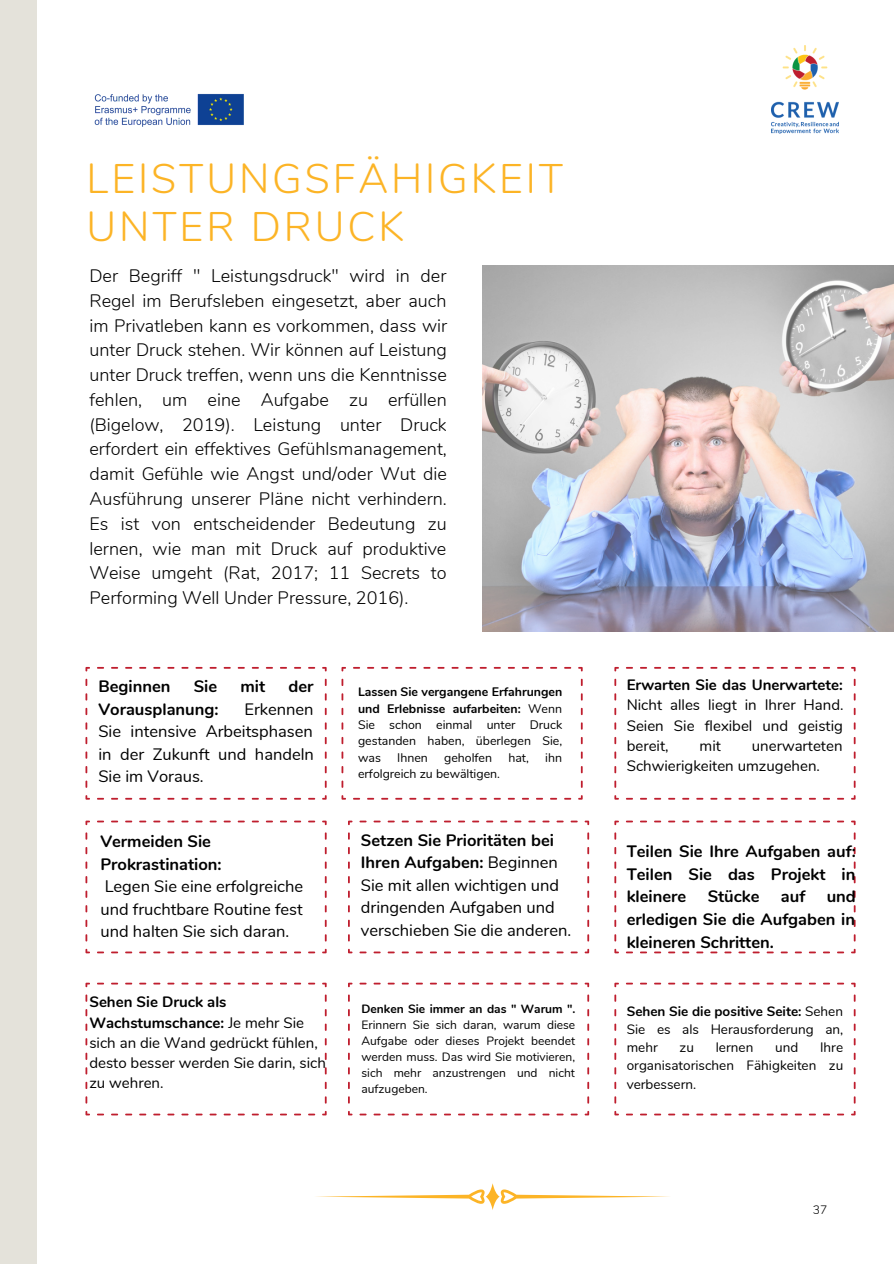
<style>
.page{position:relative;width:894px;height:1264px;background:#fff}
.page>*{position:absolute;margin:0;border:0;box-sizing:border-box;transform-origin:0 0}
.t1{font:300 41.25px/47.2px "Nunito";letter-spacing:.07em;color:#fcb426}
.t2{font:300 18px/24.8px "Nunito";color:#000;text-align:justify}
.t3{font:16.5px/22.5px "Nunito";color:#000;text-align:justify}
.t4{font:700 16.5px/22.5px "Nunito";color:#000;text-align:justify}
.t5{font:15px/20.2px "Nunito";color:#000}
.t6{font:700 15px "Nunito";color:#000}
.t7{font:13.5px/18px "Nunito";color:#000;text-align:justify}
.t8{font:12.3px/16.4px "Nunito";color:#000;text-align:justify}
.t9{font:300 12.15px "Nunito";color:#000}
.t10{font:12px/16px "Nunito";color:#000;text-align:justify}
.t11{font:700 12px "Nunito";color:#000}
.s1{font-weight:700}
</style>
<div class="page">
<img style="left:482px;top:266px;width:411px;height:366px">
<img style="left:771px;top:45px;width:67px;height:88px">
<div style="left:0;top:0;width:37px;height:1263px;background:#e4e2da"></div>
<img style="left:94px;top:93px;width:150px;height:34px">
<svg style="left:85px;top:667px;width:241px;height:132px"></svg>
<svg style="left:341px;top:667px;width:241px;height:132px"></svg>
<svg style="left:614px;top:667px;width:241px;height:132px"></svg>
<svg style="left:85px;top:820px;width:241px;height:133px"></svg>
<svg style="left:348px;top:820px;width:241px;height:133px"></svg>
<svg style="left:614px;top:820px;width:241px;height:133px"></svg>
<svg style="left:85px;top:982px;width:241px;height:133px"></svg>
<svg style="left:348px;top:982px;width:241px;height:133px"></svg>
<svg style="left:614px;top:982px;width:241px;height:133px"></svg>
<svg style="left:316px;top:1183px;width:354px;height:26px"></svg>
<h1 class="t1" style="left:86px;top:156px;width:478px">LEISTUNGSFÄHIGKEIT<br>UNTER DRUCK</h1>
<p class="t2" style="left:89px;top:264px;width:359px">Der Begriff " Leistungsdruck" wird in der Regel im Berufsleben eingesetzt, aber auch im Privatleben kann es vorkommen, dass wir unter Druck stehen. Wir können auf Leistung unter Druck treffen, wenn uns die Kenntnisse fehlen, um eine Aufgabe zu erfüllen (Bigelow, 2019). Leistung unter Druck erfordert ein effektives Gefühlsmanagement, damit Gefühle wie Angst und/oder Wut die Ausführung unserer Pläne nicht verhindern.<br>Es ist von entscheidender Bedeutung zu lernen, wie man mit Druck auf produktive Weise umgeht (Rat, 2017; 11 Secrets to Performing Well Under Pressure, 2016).</p>
<p class="t4" style="left:98px;top:675px;width:73px">Beginnen</p>
<p class="t4" style="left:194px;top:675px;width:25px">Sie</p>
<p class="t4" style="left:240px;top:675px;width:26px">mit</p>
<p class="t4" style="left:288px;top:675px;width:27px">der</p>
<p class="t4" style="left:98px;top:698px;width:122px">Vorausplanung:</p>
<p class="t3" style="left:98px;top:698px;width:217px;text-indent:146px">Erkennen Sie intensive Arbeitsphasen in der Zukunft und handeln Sie im Voraus.</p>
<p class="t8" style="left:358px;top:684px;width:206px"><span class="s1">Lassen Sie vergangene Erfahrungen und Erlebnisse aufarbeiten:</span> Wenn Sie schon einmal unter Druck gestanden haben, überlegen Sie, was</p>
<p class="t8" style="left:397px;top:749px;width:32px">Ihnen</p>
<p class="t8" style="left:444px;top:749px;width:49px">geholfen</p>
<p class="t8" style="left:508px;top:749px;width:22px">hat,</p>
<p class="t8" style="left:545px;top:749px;width:18px">ihn</p>
<p class="t8" style="left:358px;top:766px;width:143px">erfolgreich zu bewältigen.</p>
<p class="t6" style="left:626px;top:675px;width:217px">Erwarten Sie das Unerwartete:</p>
<p class="t5" style="left:626px;top:695px;width:218px;text-align:justify">Nicht alles liegt in Ihrer Hand.<br>Seien Sie flexibel und geistig bereit,</p>
<p class="t5" style="left:699px;top:735px;width:23px">mit</p>
<p class="t5" style="left:626px;top:735px;width:217px;text-indent:125px">unerwarteten<br>Schwierigkeiten umzugehen.</p>
<p class="t4" style="left:100px;top:830px;width:123px">Vermeiden Sie<br>Prokrastination:</p>
<p class="t3" style="left:100px;top:875px;width:204px">Legen Sie eine erfolgreiche und fruchtbare Routine fest und halten Sie sich daran.</p>
<p class="t3" style="left:361px;top:829px;width:212px;text-align:left"><span class="s1">Setzen Sie Prioritäten bei<br>Ihren Aufgaben:</span> Beginnen<br>Sie mit allen wichtigen und dringenden Aufgaben und verschieben Sie die anderen.</p>
<p class="t4" style="left:626px;top:840px;width:230px">Teilen Sie Ihre Aufgaben auf:<br>Teilen Sie das Projekt in kleinere</p>
<p class="t4" style="left:707px;top:885px;width:53px">Stücke</p>
<p class="t4" style="left:780px;top:885px;width:26px">auf</p>
<p class="t4" style="left:626px;top:885px;width:230px;text-indent:200px">und erledigen Sie die Aufgaben in kleineren Schritten.</p>
<p class="t5" style="left:89px;top:992px;width:238px"><span class="s1">Sehen Sie Druck als<br>Wachstumschance:</span> Je mehr Sie sich an die Wand gedrückt fühlen, desto besser werden Sie darin, sich zu wehren.</p>
<p class="t11" style="left:361px;top:1000px;width:215px">Denken Sie immer an das " Warum ".</p>
<p class="t10" style="left:361px;top:1016px;width:215px">Erinnern Sie sich daran, warum diese Aufgabe oder dieses Projekt beendet werden muss. Das wird Sie motivieren, sich mehr anzustrengen und nicht aufzugeben.</p>
<p class="t7" style="left:626px;top:1002px;width:218px"><span class="s1">Sehen Sie die positive Seite:</span> Sehen Sie es als Herausforderung an, mehr</p>
<p class="t7" style="left:626px;top:1039px;width:218px;text-indent:193px">Ihre organisatorischen Fähigkeiten zu verbessern.</p>
<p class="t7" style="left:679px;top:1039px;width:16px">zu</p>
<p class="t7" style="left:715px;top:1039px;width:39px">lernen</p>
<p class="t7" style="left:775px;top:1039px;width:25px">und</p>
<p class="t9" style="left:812px;top:1202px;width:16px">37</p>
</div>
